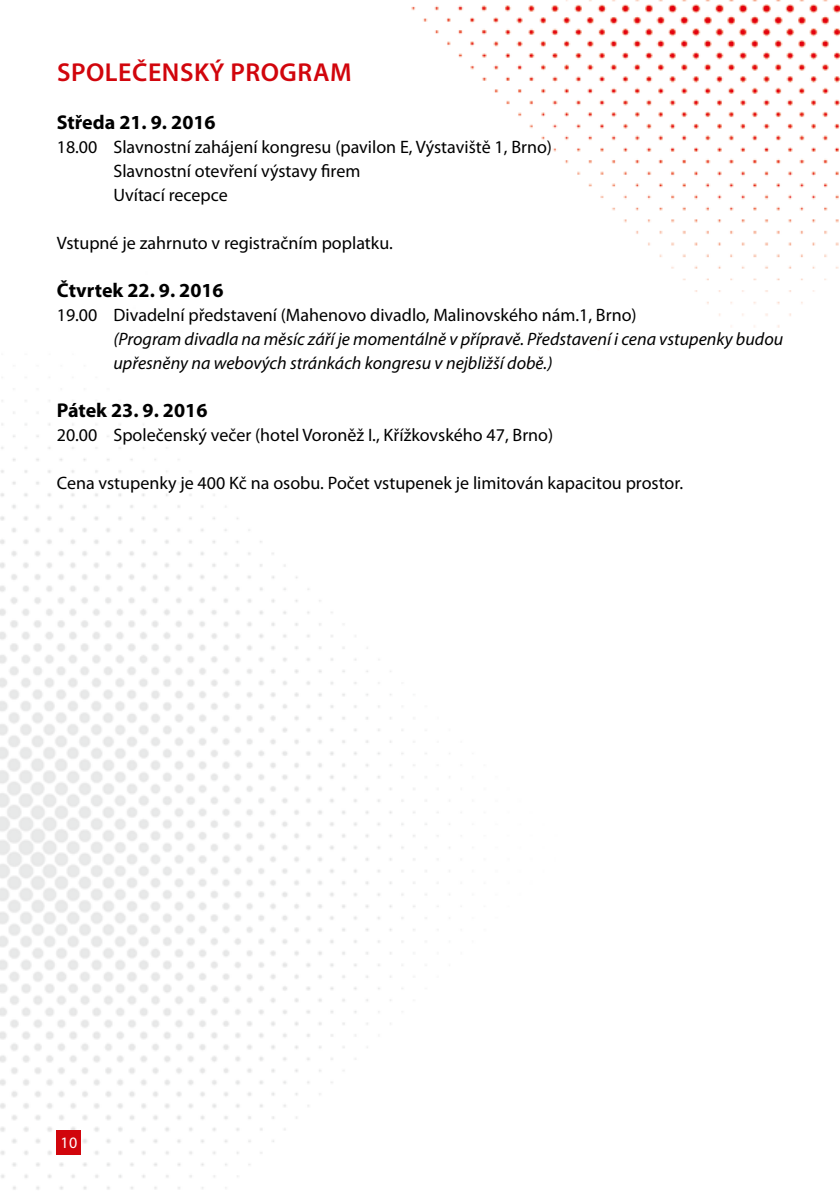
<style>
.page{position:relative;width:840px;height:1191px;background:#fff}
.page>*{position:absolute;margin:0;border:0;box-sizing:border-box;transform-origin:0 0}
.t1{font:600 26px "Myriad Pro";letter-spacing:.02em;color:#d1050c}
.t2{font:700 20px "Myriad Pro";color:#000}
.t3{font:18px/24px "Myriad Pro";color:#000}
.t4{font:italic 18px/24px "Myriad Pro";color:#000}
.t5{font:16px "Myriad Pro";color:#fff}
</style>
<div class="page">
<img style="left:0;top:400px;width:450px;height:790px">
<img style="left:411px;top:0;width:428px;height:328px">
<div style="left:57px;top:1130px;width:24px;height:24px;background:#d1050c"></div>
<h1 class="t1" style="left:57px;top:55px;width:296px">SPOLEČENSKÝ PROGRAM</h1>
<p class="t2" style="left:57px;top:109px;width:160px">Středa 21. 9. 2016</p>
<p class="t3" style="left:113px;top:134px;width:440px;text-indent:-57px">18.00 Slavnostní zahájení kongresu (pavilon E, Výstaviště 1, Brno)<br>Slavnostní otevření výstavy firem<br>Uvítací recepce</p>
<p class="t3" style="left:57px;top:230px;width:337px">Vstupné je zahrnuto v registračním poplatku.</p>
<p class="t2" style="left:57px;top:277px;width:168px">Čtvrtek 22. 9. 2016</p>
<p class="t3" style="left:57px;top:302px;width:581px">19.00 Divadelní představení (Mahenovo divadlo, Malinovského nám.1, Brno)</p>
<p class="t4" style="left:113px;top:326px;width:670px">(Program divadla na měsíc září je momentálně v přípravě. Představení i cena vstupenky budou upřesněny na webových stránkách kongresu v nejbližší době.)</p>
<p class="t2" style="left:57px;top:397px;width:152px">Pátek 23. 9. 2016</p>
<p class="t3" style="left:57px;top:422px;width:497px">20.00 Společenský večer (hotel Voroněž I., Křížkovského 47, Brno)</p>
<p class="t3" style="left:57px;top:470px;width:627px">Cena vstupenky je 400 Kč na osobu. Počet vstupenek je limitován kapacitou prostor.</p>
<p class="t5" style="left:61px;top:1132px;width:18px">10</p>
</div>
